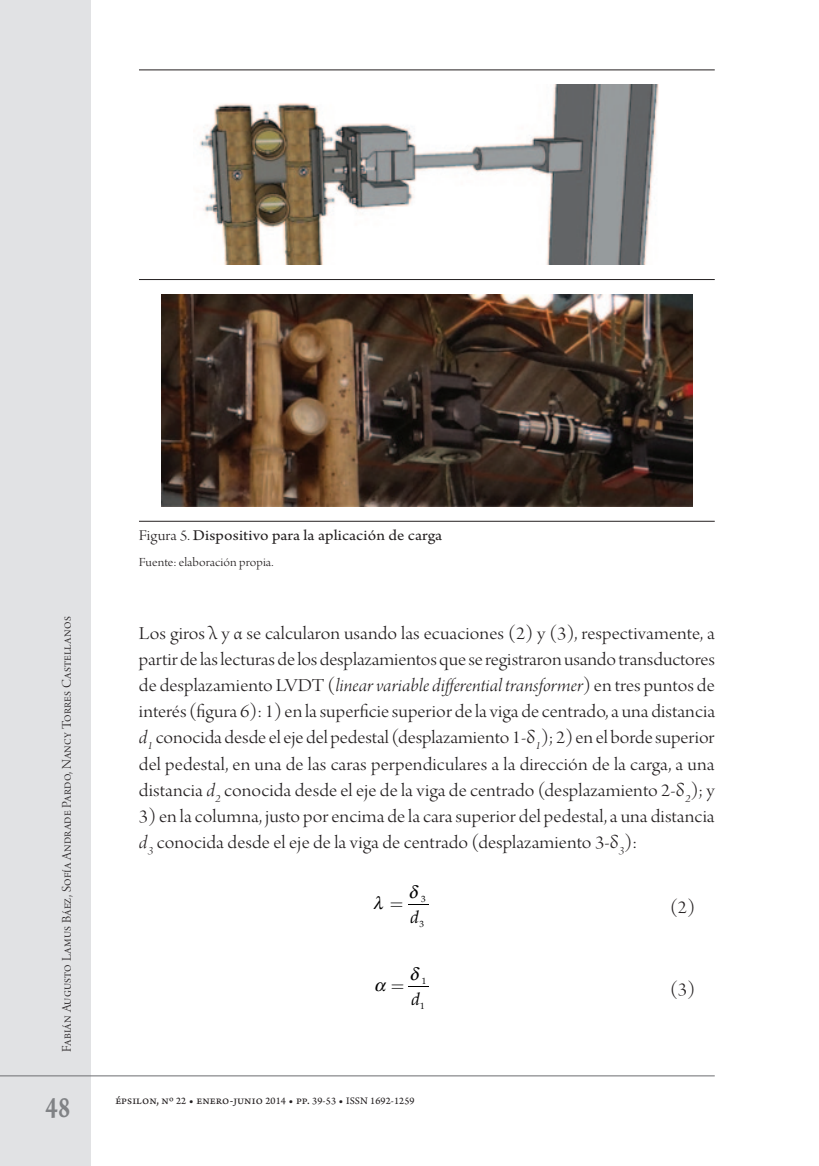
<style>
.page{position:relative;width:819px;height:1166px;background:#fff}
.page>*{position:absolute;margin:0;border:0;box-sizing:border-box;transform-origin:0 0}
.t1{font:31.5px "Arno Pro Smbd Caption";color:#808285;scale:.75 1}
.t2{font:19.25px/26.2px "Arno Pro Light Display";letter-spacing:.005em;color:#231f20;scale:1.1 1}
.t3{font:19.25px "Arno Pro Light Italic Display";color:#231f20;scale:1.1 1}
.t4{font:italic 17.5px "Palatino";color:#000}
.t5{font:15.75px "Arno Pro";letter-spacing:.005em;color:#231f20;scale:1.1 1}
.t6{font:14px "Arno Pro Light Display";letter-spacing:.015em;color:#231f20}
.t7{font:13.12px "Arno Pro Light Display";letter-spacing:.05em;color:#231f20;scale:1.1 1}
.t8{font:12.25px "Arno Pro Sm Text";letter-spacing:.01em;color:#231f20}
.t9{font:9.1px "Palatino";color:#000}
.s1{font-family:"Arno Pro Light Display"}
.s2{font-family:"Arno Pro Light Italic Display"}
.s3{font-size:10.5px}
</style>
<div class="page">
<div style="left:0;top:0;width:91px;height:1166px;background:#e1e2e4"></div>
<hr style="left:0;top:1075px;width:714px;height:1px;background:#6c6d70">
<svg style="left:408px;top:904px;width:20px;height:1px"></svg>
<hr style="left:139px;top:279px;width:575px;height:1px;background:#231f20">
<hr style="left:139px;top:69px;width:575px;height:1px;background:#231f20">
<hr style="left:139px;top:521px;width:575px;height:1px;background:#231f20">
<img style="left:199px;top:85px;width:460px;height:179px">
<img style="left:161px;top:294px;width:531px;height:212px">
<svg style="left:408px;top:986px;width:21px;height:1px"></svg>
<p class="t5" style="left:139px;top:526px;width:277px"><span class="s1">Figura 5.</span> Dispositivo para la aplicación de carga</p>
<p class="t7" style="left:139px;top:555px;width:124px">Fuente: elaboración propia.</p>
<p class="t6" style="left:59px;top:1052px;width:437px;rotate:-90deg">Fabián Augusto Lamus Báez, Sofía Andrade Pardo, Nancy Torres Castellanos</p>
<p class="t2" style="left:139px;top:621px;width:525px">Los giros λ y α se calcularon usando las ecuaciones (2) y (3), respectivamente, a partir de las lecturas de los desplazamientos que se registraron usando transductores</p>
<p class="t3" style="left:139px;top:675px;width:525px"><span class="s1">de desplazamiento LVDT (</span>linear variable differential transformer<span class="s1">) en tres puntos de</span></p>
<p class="t2" style="left:139px;top:700px;width:525px;text-align:justify">interés (figura 6): 1) en la superficie superior de la viga de centrado, a una distancia <span class="s2">d</span><sub>1</sub> conocida desde el eje del pedestal (desplazamiento 1-δ<sub>1</sub>); 2) en el borde superior del pedestal, en una de las caras perpendiculares a la dirección de la carga, a una distancia <span class="s2">d</span><sub>2</sub> conocida desde el eje de la viga de centrado (desplazamiento 2-δ<sub>2</sub>); y</p>
<p class="t2" style="left:139px;top:804px;width:525px">3) en la columna, justo por encima de la cara superior del pedestal, a una distancia <span class="s2">d</span><sub>3</sub> conocida desde el eje de la viga de centrado (desplazamiento 3-δ<sub>3</sub>):</p>
<p class="t9" style="left:421px;top:894px;width:6px">3</p>
<p class="t9" style="left:419px;top:919px;width:6px">3</p>
<p class="t2" style="left:670px;top:896px;width:24px">(2)</p>
<p class="t4" style="left:410px;top:907px;width:10px">d</p>
<p class="t9" style="left:421px;top:976px;width:6px">1</p>
<p class="t9" style="left:420px;top:1001px;width:6px">1</p>
<p class="t2" style="left:670px;top:977px;width:24px">(3)</p>
<p class="t4" style="left:411px;top:989px;width:10px">d</p>
<h1 class="t1" style="left:46px;top:1088px;width:34px">48</h1>
<p class="t8" style="left:115px;top:1093px;width:301px">épsilon, nº <span class="s3">22</span> • enero-junio <span class="s3">2014</span> • pp. <span class="s3">39-53</span> • <span class="s3">ISSN 1692-1259</span></p>
</div>
